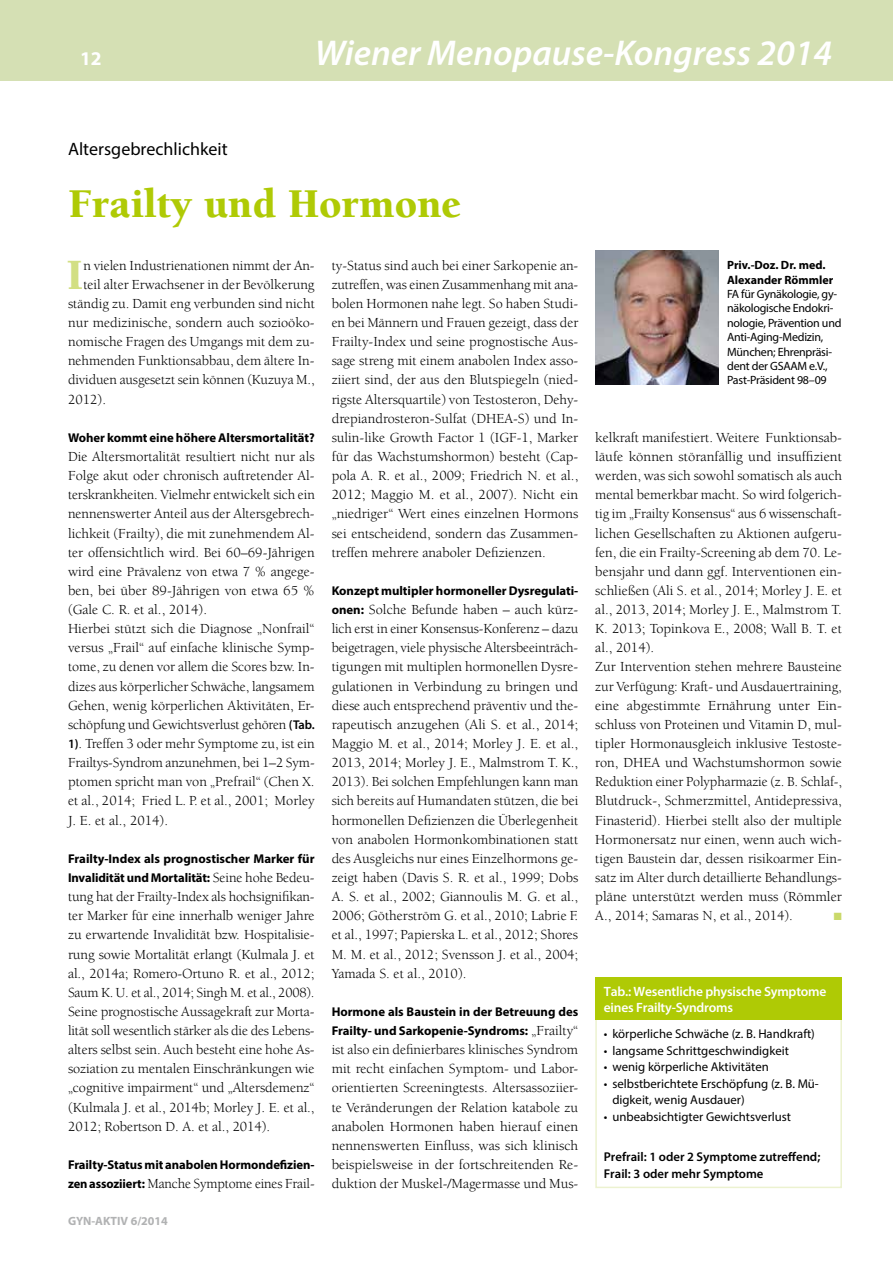
<style>
.page{position:relative;width:893px;height:1263px;background:#fff}
.page>*{position:absolute;margin:0;border:0;box-sizing:border-box;transform-origin:0 0}
.t1{font:900 44.4px "Berkeley";color:#d2df83}
.t2{font:900 42px "Berkeley";color:#afca05}
.t3{font:italic 600 36px "Myriad Pro";color:#fff}
.t4{font:700 19.5px "Myriad Pro";color:#fff}
.t5{font:18px "Myriad Pro";color:#000}
.t6{font:14.25px/19.2px "Berkeley";color:#000;text-align:justify}
.t7{font:600 13.5px/16.2px "Myriad Pro";letter-spacing:-.015em;color:#fff}
.t8{font:700 12.75px/19.2px "Myriad Pro";color:#000}
.t9{font:12.75px/16.5px "Myriad Pro";color:#000}
.t10{font:600 12.75px/16.5px "Myriad Pro";color:#000}
.t11{font:12px/14.4px "Myriad Pro";letter-spacing:-.02em;color:#000}
.t12{font:700 12px/14.4px "Myriad Pro";color:#000}
.t13{font:700 12px "Myriad Pro";color:#b1b2b3}
.t14{font:10.5px "Zapf Dingbats ITC";color:#cad96a}
.s1{font-family:"Myriad Pro";font-weight:700;font-size:12.75px}
.s2{font-family:"Berkeley";font-weight:400;font-size:14.25px}
.s3{font-family:"Myriad Pro";font-weight:600;font-size:12.75px}
</style>
<div class="page">
<div style="left:0;top:0;width:893px;height:81px;background:#d5e0b4"></div>
<div style="left:595px;top:978px;width:247px;height:210px;border:2px solid #ecf2d0"></div>
<div style="left:595px;top:978px;width:247px;height:42px;background:#afca05"></div>
<img style="left:595px;top:250px;width:124px;height:134px">
<h3 class="t4" style="left:80px;top:46px;width:23px">12</h3>
<h3 class="t3" style="left:315px;top:30px;width:519px">Wiener Menopause-Kongress 2014</h3>
<p class="t5" style="left:68px;top:138px;width:161px">Altersgebrechlichkeit</p>
<h2 class="t2" style="left:68px;top:181px;width:394px">Frailty und Hormone</h2>
<h1 class="t1" style="left:67px;top:251px;width:18px">I</h1>
<p class="t6" style="left:83px;top:256px;width:233px">n vielen Industrienationen nimmt der An-</p>
<p class="t6" style="left:332px;top:256px;width:248px">ty-Status sind auch bei einer Sarkopenie an&shy;zutreffen, was einen Zusammenhang mit ana&shy;bolen Hormonen nahe legt. So haben Studi&shy;en bei Männern und Frauen gezeigt, dass der Frailty-Index und seine prognostische Aus&shy;sage streng mit einem anabolen Index asso&shy;ziiert sind, der aus den Blutspiegeln (nied&shy;rigste Altersquartile) von Testosteron, Dehy&shy;drepiandrosteron-Sulfat (DHEA-S) und In&shy;sulin-like Growth Factor 1 (IGF-1, Marker für das Wachstumshormon) besteht (Cap&shy;pola A. R. et al., 2009; Friedrich N. et al., 2012; Maggio M. et al., 2007). Nicht ein „niedriger“ Wert eines einzelnen Hormons sei entscheidend, sondern das Zusammen&shy;treffen mehrere anaboler Defizienzen.</p>
<p class="t8" style="left:332px;top:581px;width:248px">Konzept multipler hormoneller Dysregulati-</p>
<p class="t6" style="left:332px;top:600px;width:248px"><span class="s1">onen:</span> Solche Befunde haben – auch kürz&shy;lich erst in einer Konsensus-Konferenz – dazu beigetragen, viele physische Altersbeeinträch&shy;tigungen mit multiplen hormonellen Dysre&shy;gulationen in Verbindung zu bringen und diese auch entsprechend präventiv und the&shy;rapeutisch anzugehen (Ali S. et al., 2014; Maggio M. et al., 2014; Morley J. E. et al., 2013, 2014; Morley J. E., Malmstrom T. K., 2013). Bei solchen Empfehlungen kann man sich bereits auf Humandaten stützen, die bei hormonellen Defizienzen die Überlegenheit von anabolen Hormonkombinationen statt des Ausgleichs nur eines Einzelhormons ge&shy;zeigt haben (Davis S. R. et al., 1999; Dobs A. S. et al., 2002; Giannoulis M. G. et al., 2006; Götherström G. et al., 2010; Labrie F. et al., 1997; Papierska L. et al., 2012; Shores M. M. et al., 2012; Svensson J. et al., 2004; Yamada S. et al., 2010).</p>
<p class="t8" style="left:332px;top:1001px;width:248px">Hormone als Baustein in der Betreuung des<br>Frailty- und Sarkopenie-Syndroms: <span class="s2">„Frailty“</span></p>
<p class="t6" style="left:332px;top:1040px;width:248px">ist also ein definierbares klinisches Syndrom mit recht einfachen Symptom- und Labor&shy;orientierten Screeningtests. Altersassoziier&shy;te Veränderungen der Relation katabole zu anabolen Hormonen haben hierauf einen nennenswerten Einfluss, was sich klinisch beispielsweise in der fortschreitenden Re&shy;duktion der Muskel-/Magermasse und Mus-</p>
<p class="t6" style="left:83px;top:275px;width:233px">teil alter Erwachsener in der Bevölkerung</p>
<p class="t6" style="left:68px;top:294px;width:248px">ständig zu. Damit eng verbunden sind nicht</p>
<p class="t6" style="left:68px;top:313px;width:248px">nur medizinische, sondern auch sozioöko-</p>
<p class="t6" style="left:68px;top:332px;width:248px">nomische Fragen des Umgangs mit dem zu-</p>
<p class="t6" style="left:68px;top:351px;width:248px">nehmenden Funktionsabbau, dem ältere In-</p>
<p class="t6" style="left:68px;top:371px;width:248px">dividuen ausgesetzt sein können (Kuzuya M.,</p>
<p class="t6" style="left:68px;top:390px;width:40px">2012).</p>
<p class="t8" style="left:68px;top:427px;width:248px">Woher kommt eine höhere Altersmortalität?</p>
<p class="t6" style="left:68px;top:447px;width:248px;text-align:left">Die Altersmortalität resultiert nicht nur als Folge akut oder chronisch auftretender Al&shy;terskrankheiten. Vielmehr entwickelt sich ein nennenswerter Anteil aus der Altersgebrech&shy;lichkeit (Frailty), die mit zunehmendem Al&shy;ter offensichtlich wird. Bei 60–69-Jährigen wird eine Prävalenz von etwa 7 % angege&shy;ben, bei über 89-Jährigen von etwa 65 % (Gale C. R. et al., 2014).<br>Hierbei stützt sich die Diagnose „Nonfrail“ versus „Frail“ auf einfache klinische Symp&shy;tome, zu denen vor allem die Scores bzw. In&shy;dizes aus körperlicher Schwäche, langsamem Gehen, wenig körperlichen Aktivitäten, Er&shy;schöpfung und Gewichtsverlust gehören <span class="s3">(Tab.<br>1)</span>. Treffen 3 oder mehr Symptome zu, ist ein Frailtys-Syndrom anzunehmen, bei 1–2 Sym&shy;ptomen spricht man von „Prefrail“ (Chen X. et al., 2014; Fried L. P. et al., 2001; Morley J. E. et al., 2014).</p>
<p class="t8" style="left:68px;top:848px;width:248px">Frailty-Index als prognostischer Marker für<br>Invalidität und Mortalität: <span class="s2">Seine hohe Bedeu-</span></p>
<p class="t6" style="left:68px;top:887px;width:248px">tung hat der Frailty-Index als hochsignifikan&shy;ter Marker für eine innerhalb weniger Jahre zu erwartende Invalidität bzw. Hospitalisie&shy;rung sowie Mortalität erlangt (Kulmala J. et al., 2014a; Romero-Ortuno R. et al., 2012; Saum K. U. et al., 2014; Singh M. et al., 2008).<br>Seine prognostische Aussagekraft zur Morta&shy;lität soll wesentlich stärker als die des Lebens&shy;alters selbst sein. Auch besteht eine hohe As&shy;soziation zu mentalen Einschränkungen wie „cognitive impairment“ und „Altersdemenz“ (Kulmala J. et al., 2014b; Morley J. E. et al., 2012; Robertson D. A. et al., 2014).</p>
<p class="t8" style="left:68px;top:1155px;width:248px">Frailty-Status mit anabolen Hormondefizien-</p>
<p class="t6" style="left:68px;top:1174px;width:248px"><span class="s1">zen assoziiert:</span> Manche Symptome eines Frail-</p>
<p class="t13" style="left:68px;top:1213px;width:101px">GYN-AKTIV 6/2014</p>
<p class="t12" style="left:727px;top:258px;width:108px">Priv.-Doz. Dr. med.<br>Alexander Römmler</p>
<p class="t11" style="left:727px;top:287px;width:116px">FA für Gynäkologie, gy&shy;näkologische Endokri&shy;nologie, Prävention und<br>Anti-Aging-Medizin,<br>München; Ehrenpräsi&shy;dent der GSAAM e.V.,<br>Past-Präsident 98–09</p>
<p class="t6" style="left:595px;top:428px;width:248px;text-align:left">kelkraft manifestiert. Weitere Funktionsab&shy;läufe können störanfällig und insuffizient werden, was sich sowohl somatisch als auch mental bemerkbar macht. So wird folgerich&shy;tig im „Frailty Konsensus“ aus 6 wissenschaft&shy;lichen Gesellschaften zu Aktionen aufgeru&shy;fen, die ein Frailty-Screening ab dem 70. Le&shy;bensjahr und dann ggf. Interventionen ein&shy;schließen (Ali S. et al., 2014; Morley J. E. et al., 2013, 2014; Morley J. E., Malmstrom T.<br>K. 2013; Topinkova E., 2008; Wall B. T. et al., 2014).<br>Zur Intervention stehen mehrere Bausteine zur Verfügung: Kraft- und Ausdauertraining, eine abgestimmte Ernährung unter Ein&shy;schluss von Proteinen und Vitamin D, mul&shy;tipler Hormonausgleich inklusive Testoste&shy;ron, DHEA und Wachstumshormon sowie Reduktion einer Polypharmazie (z. B. Schlaf-, Blutdruck-, Schmerzmittel, Antidepressiva, Finasterid). Hierbei stellt also der multiple Hormonersatz nur einen, wenn auch wich&shy;tigen Baustein dar, dessen risikoarmer Ein&shy;satz im Alter durch detaillierte Behandlungs&shy;pläne unterstützt werden muss (Römmler A., 2014; Samaras N, et al., 2014).</p>
<p class="t14" style="left:834px;top:912px;width:9px">■</p>
<p class="t7" style="left:604px;top:983px;width:224px">Tab.: Wesentliche physische Symptome eines Frailty-Syndroms</p>
<p class="t9" style="left:604px;top:1025px;width:213px">• körperliche Schwäche (z. B. Handkraft)</p>
<p class="t9" style="left:604px;top:1042px;width:187px">• langsame Schrittgeschwindigkeit</p>
<p class="t9" style="left:604px;top:1058px;width:167px">• wenig körperliche Aktivitäten</p>
<p class="t9" style="left:612px;top:1075px;width:208px;text-indent:-9px">• selbstberichtete Erschöpfung (z. B. Mü&shy;digkeit, wenig Ausdauer)</p>
<p class="t9" style="left:604px;top:1108px;width:189px">• unbeabsichtigter Gewichtsverlust</p>
<p class="t10" style="left:604px;top:1148px;width:218px">Prefrail: 1 oder 2 Symptome zutreffend;<br>Frail: 3 oder mehr Symptome</p>
</div>
